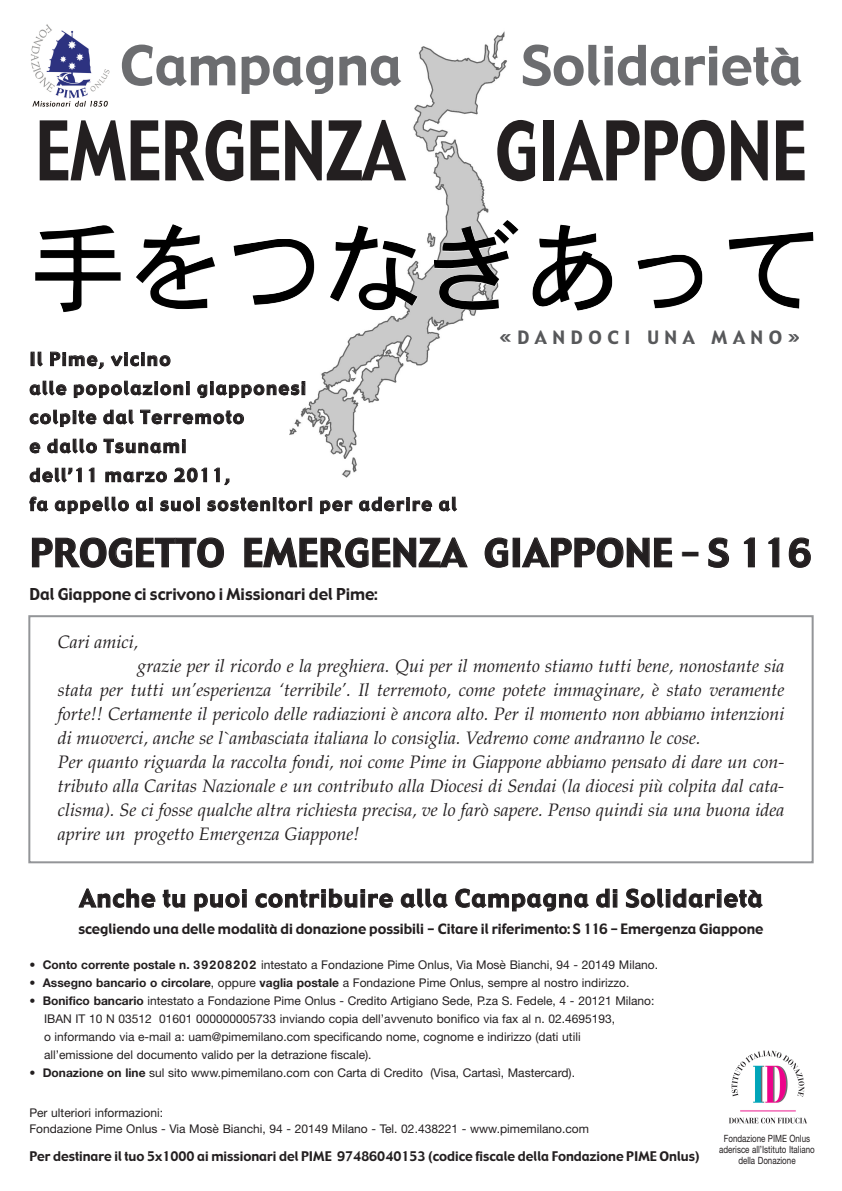
<style>
.page{position:relative;width:842px;height:1191px;background:#fff}
.page>*{position:absolute;margin:0;border:0;box-sizing:border-box;transform-origin:0 0}
.t1{font:80px "Gadget";color:#231f20;scale:.8 1}
.t2{font:54px "Gadget";color:#6c6d70}
.t3{font:38px "Gadget";letter-spacing:.015em;color:#231f20}
.t4{font:24px "Gadget";letter-spacing:.05em;color:#231f20}
.t5{font:italic 18px "Palatino";color:#231f20}
.t6{font:18px/29px "Gadget";letter-spacing:.085em;color:#231f20}
.t7{font:18px "Gadget";letter-spacing:.31em;color:#57585a}
.t8{font:16px "Gadget";color:#231f20}
.t9{font:14px "Gadget";color:#231f20}
.t10{font:13px "Gadget";color:#231f20}
.t11{font:12px/18px "Helvetica Neue";color:#231f20}
.t12{font:10px/11px "Helvetica Neue";color:#231f20;text-align:center;scale:.8 1}
.s1{font-weight:700}
</style>
<div class="page">
<div style="left:28px;top:615px;width:786px;height:248px;border:2px solid #939598"></div>
<img style="left:290px;top:31px;width:217px;height:446px">
<img style="left:35px;top:220px;width:778px;height:92px">
<img style="left:729px;top:1050px;width:78px;height:74px">
<img style="left:31px;top:24px;width:79px;height:83px">
<div style="left:499px;top:329px;width:315px;height:72px;background:#fff"></div>
<h2 class="t2" style="left:120px;top:35px;width:284px">Campagna</h2>
<h2 class="t2" style="left:521px;top:35px;width:282px">Solidarietà</h2>
<h1 class="t1" style="left:36px;top:106px;width:965px">EMERGENZA GIAPPONE</h1>
<h3 class="t6" style="left:30px;top:345px;width:429px">Il Pime, vicino<br>alle popolazioni giapponesi<br>colpite dal Terremoto<br>e dallo Tsunami<br>dell’11 marzo 2011,<br>fa appello ai suoi sostenitori per aderire al</h3>
<h3 class="t7" style="left:500px;top:327px;width:301px">«DANDOCI UNA MANO»</h3>
<h3 class="t3" style="left:30px;top:531px;width:783px">PROGETTO EMERGENZA GIAPPONE - S 116</h3>
<h3 class="t8" style="left:29px;top:585px;width:350px">Dal Giappone ci scrivono i Missionari del Pime:</h3>
<h3 class="t5" style="left:58px;top:635px;width:82px">Cari amici,</h3>
<h3 class="t5" style="left:137px;top:659px;width:648px">grazie per il ricordo e la preghiera. Qui per il momento stiamo tutti bene, nonostante sia</h3>
<h3 class="t5" style="left:58px;top:683px;width:728px">stata per tutti un’esperienza ‘terribile’. Il terremoto, come potete immaginare, è stato veramente</h3>
<h3 class="t5" style="left:58px;top:707px;width:728px">forte!! Certamente il pericolo delle radiazioni è ancora alto. Per il momento non abbiamo intenzioni</h3>
<h3 class="t5" style="left:58px;top:731px;width:644px">di muoverci, anche se l`ambasciata italiana lo consiglia. Vedremo come andranno le cose.</h3>
<h3 class="t5" style="left:58px;top:755px;width:728px">Per quanto riguarda la raccolta fondi, noi come Pime in Giappone abbiamo pensato di dare un con-</h3>
<h3 class="t5" style="left:58px;top:779px;width:728px">tributo alla Caritas Nazionale e un contributo alla Diocesi di Sendai (la diocesi più colpita dal cata-</h3>
<h3 class="t5" style="left:58px;top:803px;width:728px">clisma). Se ci fosse qualche altra richiesta precisa, ve lo farò sapere. Penso quindi sia una buona idea</h3>
<h3 class="t5" style="left:58px;top:827px;width:303px">aprire un progetto Emergenza Giappone!</h3>
<h3 class="t4" style="left:80px;top:884px;width:684px">Anche tu puoi contribuire alla Campagna di Solidarietà</h3>
<p class="t9" style="left:78px;top:921px;width:687px">scegliendo una delle modalità di donazione possibili - Citare il riferimento: S 116 – Emergenza Giappone</p>
<p class="t11" style="left:29px;top:956px;width:630px">• <span class="s1">Conto corrente postale n. 39208202</span> intestato a Fondazione Pime Onlus, Via Mosè Bianchi, 94 - 20149 Milano.</p>
<p class="t11" style="left:29px;top:974px;width:602px">• <span class="s1">Assegno bancario o circolare</span>, oppure <span class="s1">vaglia postale</span> a Fondazione Pime Onlus, sempre al nostro indirizzo.</p>
<p class="t11" style="left:44px;top:992px;width:612px;text-indent:-15px">• <span class="s1">Bonifico bancario</span> intestato a Fondazione Pime Onlus - Credito Artigiano Sede, P.za S. Fedele, 4 - 20121 Milano:<br>IBAN IT 10 N 03512 01601 000000005733 inviando copia dell’avvenuto bonifico via fax al n. 02.4695193,<br>o informando via e-mail a: uam@pimemilano.com specificando nome, cognome e indirizzo (dati utili<br>all’emissione del documento valido per la detrazione fiscale).</p>
<p class="t11" style="left:29px;top:1064px;width:547px">• <span class="s1">Donazione on line</span> sul sito www.pimemilano.com con Carta di Credito (Visa, Cartasì, Mastercard).</p>
<p class="t11" style="left:29px;top:1105px;width:561px;line-height:16px">Per ulteriori informazioni:<br>Fondazione Pime Onlus - Via Mosè Bianchi, 94 - 20149 Milano - Tel. 02.438221 - www.pimemilano.com</p>
<p class="t10" style="left:29px;top:1148px;width:672px">Per destinare il tuo 5x1000 ai missionari del PIME 97486040153 (codice fiscale della Fondazione PIME Onlus)</p>
<p class="t12" style="left:719px;top:1133px;width:121px">Fondazione PIME Onlus aderisce all’Istituto Italiano della Donazione</p>
</div>
